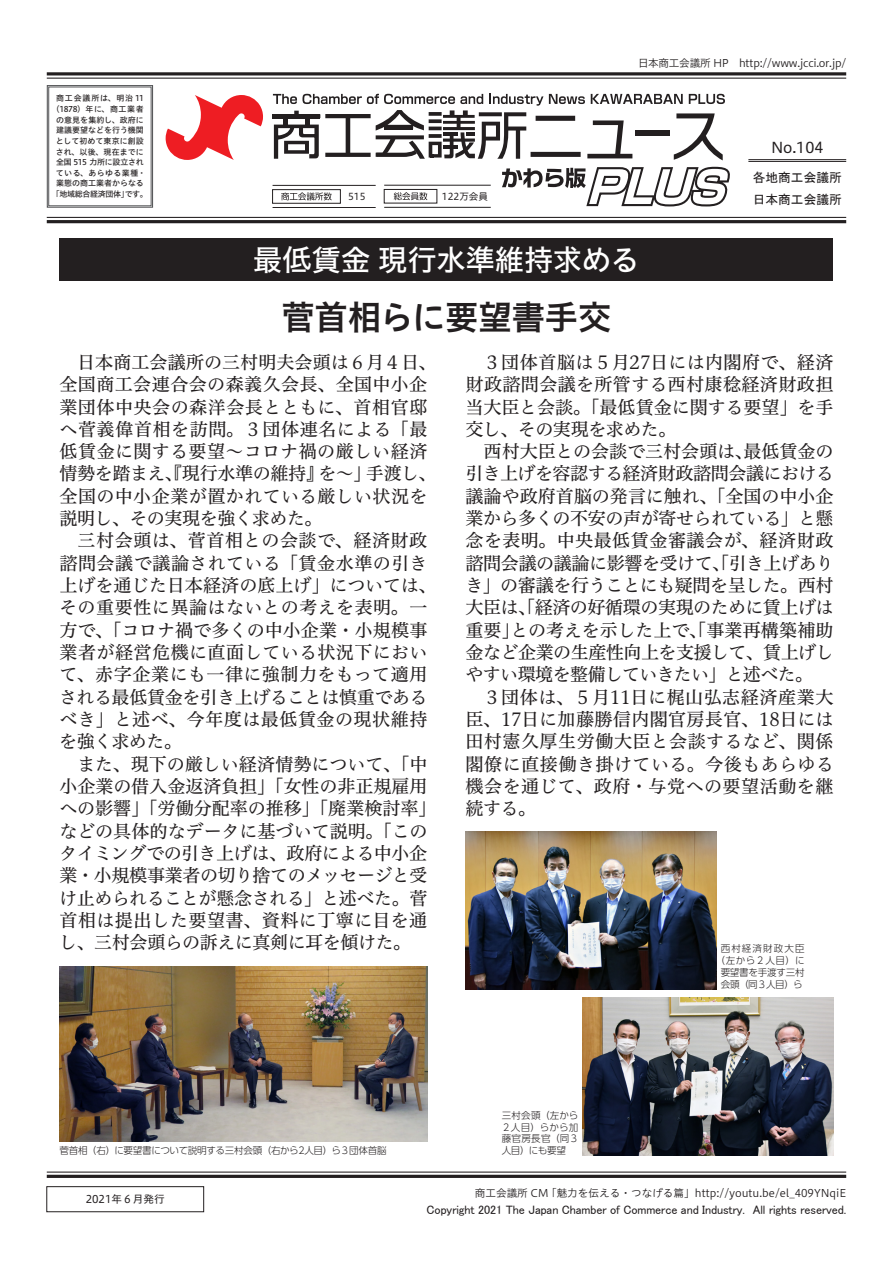
<style>
.page{position:relative;width:893px;height:1263px;background:#fff}
.page>*{position:absolute;margin:0;border:0;box-sizing:border-box;transform-origin:0 0}
.見出し2{font:34.05px "Hiragino UD Sans Std N W6";letter-spacing:-.025em;color:#231f20}
.見出し1{font:29.7px "Hiragino UD Sans Std N W5";letter-spacing:-.02em;color:#fff}
.本文{font:18px/22.4px "Hiragino UD Serif Std N W4";letter-spacing:.005em;color:#231f20}
.t1{font:14.85px "Hiragino UD Sans Std N W4";color:#231f20}
.t2{font:12.75px "MS Gothic";color:#231f20}
.t3{font:12.15px "MS P Gothic";letter-spacing:-.01em;color:#231f20}
.t4{font:10.65px "Hiragino UD Sans Std N W3";color:#231f20}
.t5{font:10.65px "Hiragino UD Sans Std N W3";letter-spacing:-.025em;color:#231f20}
.t6{font:10.65px "Hiragino UD Sans Std N W4";color:#231f20}
.キャプションUD{font:300 9.6px/11.7px "UD Shin Go Pr 6 N";letter-spacing:-.025em;color:#231f20;text-align:justify}
.キャプションUD-2{font:300 9.6px/11.7px "UD Shin Go Pr 6 N";letter-spacing:-.005em;color:#231f20;text-align:center}
.t7{font:9.6px "Hiragino UD Sans Std N W4";color:#231f20}
.t8{font:7.95px/10.6px "Hiragino UD Sans Std N W5";letter-spacing:.005em;color:#231f20;text-align:center}
</style>
<div class="page">
<svg style="left:166px;top:95px;width:97px;height:65px"></svg>
<div style="left:272px;top:189px;width:69px;height:14px;border:1px solid #231f20"></div>
<svg style="left:273px;top:94px;width:457px;height:114px"></svg>
<svg style="left:46px;top:85px;width:108px;height:123px"></svg>
<hr style="left:47px;top:1171px;width:799px;height:1px;background:#231f20">
<hr style="left:47px;top:1175px;width:799px;height:3px;background:#231f20">
<hr style="left:47px;top:217px;width:799px;height:1px;background:#231f20">
<hr style="left:47px;top:220px;width:799px;height:3px;background:#231f20">
<hr style="left:47px;top:72px;width:799px;height:3px;background:#231f20">
<hr style="left:47px;top:78px;width:799px;height:1px;background:#231f20">
<hr style="left:748px;top:159px;width:98px;height:1px;background:#231f20">
<hr style="left:748px;top:161px;width:98px;height:1px;background:#231f20">
<div style="left:60px;top:238px;width:773px;height:43px;background:#231f20"></div>
<div style="left:47px;top:1186px;width:157px;height:26px;border:1px solid #231f20"></div>
<img style="left:583px;top:998px;width:250px;height:157px">
<img style="left:466px;top:832px;width:250px;height:157px">
<img style="left:60px;top:966px;width:367px;height:175px">
<p class="t5" style="left:638px;top:55px;width:210px">日本商工会議所 HP　http://www.jcci.or.jp/</p>
<p class="t8" style="left:52px;top:93px;width:98px">商工会議所は、明治 11（1878）年に、商工業者の意見を集約し、政府に建議要望などを行う機関として初めて東京に創設され、以後、現在までに全国 515 力所に設立されている、あらゆる業種・業態の商工業者からなる「地域総合経済団体」です。</p>
<p class="t1" style="left:771px;top:137px;width:54px">No.104</p>
<p class="t2" style="left:753px;top:171px;width:91px">各地商工会議所</p>
<p class="t7" style="left:348px;top:189px;width:19px">515</p>
<p class="t7" style="left:442px;top:189px;width:48px">122万会員</p>
<p class="t2" style="left:753px;top:193px;width:91px">日本商工会議所</p>
<p class="見出し1" style="left:253px;top:237px;width:389px">最低賃金 現行水準維持求める</p>
<p class="見出し2" style="left:281px;top:291px;width:332px">菅首相らに要望書手交</p>
<p class="本文" style="left:59px;top:350px;width:379px;text-indent:18px">日本商工会議所の三村明夫会頭は６月４日、全国商工会連合会の森義久会長、全国中小企業団体中央会の森洋会長とともに、首相官邸へ菅義偉首相を訪問。３団体連名による「最低賃金に関する要望～コロナ禍の厳しい経済情勢を踏まえ、『現行水準の維持』を～」手渡し、全国の中小企業が置かれている厳しい状況を説明し、その実現を強く求めた。</p>
<p class="本文" style="left:59px;top:528px;width:379px;text-indent:18px">三村会頭は、菅首相との会談で、経済財政諮問会議で議論されている「賃金水準の引き上げを通じた日本経済の底上げ」については、その重要性に異論はないとの考えを表明。一方で、「コロナ禍で多くの中小企業・小規模事業者が経営危機に直面している状況下において、赤字企業にも一律に強制力をもって適用される最低賃金を引き上げることは慎重であるべき」と述べ、今年度は最低賃金の現状維持を強く求めた。</p>
<p class="本文" style="left:59px;top:752px;width:379px;text-indent:18px">また、現下の厳しい経済情勢について、「中小企業の借入金返済負担」「女性の非正規雇用への影響」「労働分配率の推移」「廃業検討率」などの具体的なデータに基づいて説明。「このタイミングでの引き上げは、政府による中小企業・小規模事業者の切り捨てのメッセージと受け止められることが懸念される」と述べた。菅首相は提出した要望書、資料に丁寧に目を通し、三村会頭らの訴えに真剣に耳を傾けた。</p>
<p class="本文" style="left:465px;top:350px;width:370px;text-align:justify;text-indent:18px">３団体首脳は５月27日には内閣府で、経済財政諮問会議を所管する西村康稔経済財政担当大臣と会談。「最低賃金に関する要望」を手交し、その実現を求めた。</p>
<p class="本文" style="left:465px;top:439px;width:370px;text-align:justify;text-indent:18px">西村大臣との会談で三村会頭は、最低賃金の引き上げを容認する経済財政諮問会議における議論や政府首脳の発言に触れ、「全国の中小企業から多くの不安の声が寄せられている」と懸念を表明。中央最低賃金審議会が、経済財政諮問会議の議論に影響を受けて、「引き上げありき」の審議を行うことにも疑問を呈した。西村大臣は、「経済の好循環の実現のために賃上げは重要」との考えを示した上で、「事業再構築補助金など企業の生産性向上を支援して、賃上げしやすい環境を整備していきたい」と述べた。</p>
<p class="本文" style="left:465px;top:685px;width:370px;text-align:justify;text-indent:18px">３団体は、５月11日に梶山弘志経済産業大臣、17日に加藤勝信内閣官房長官、18日には田村憲久厚生労働大臣と会談するなど、関係閣僚に直接働き掛けている。今後もあらゆる機会を通じて、政府・与党への要望活動を継続する。</p>
<p class="キャプションUD-2" style="left:715px;top:943px;width:91px">西村経済財政大臣（左から２人目）に要望書を手渡す三村会頭（同３人目）ら</p>
<p class="キャプションUD" style="left:501px;top:1109px;width:79px">三村会頭（左から２人目）らから加藤官房長官（同３</p>
<p class="キャプションUD" style="left:59px;top:1144px;width:329px">菅首相（右）に要望書について説明する三村会頭（右から2人目）ら３団体首脳</p>
<p class="キャプションUD" style="left:502px;top:1144px;width:66px">人目）にも要望</p>
<p class="t6" style="left:86px;top:1191px;width:81px">2021年６月発行</p>
<p class="t4" style="left:475px;top:1185px;width:373px">商工会議所 CM 「魅力を伝える・つなげる篇」http://youtu.be/el_409YNqiE</p>
<p class="t3" style="left:427px;top:1203px;width:421px">Copyright 2021 The Japan Chamber of Commerce and Industry.　All rights reserved.</p>
</div>
